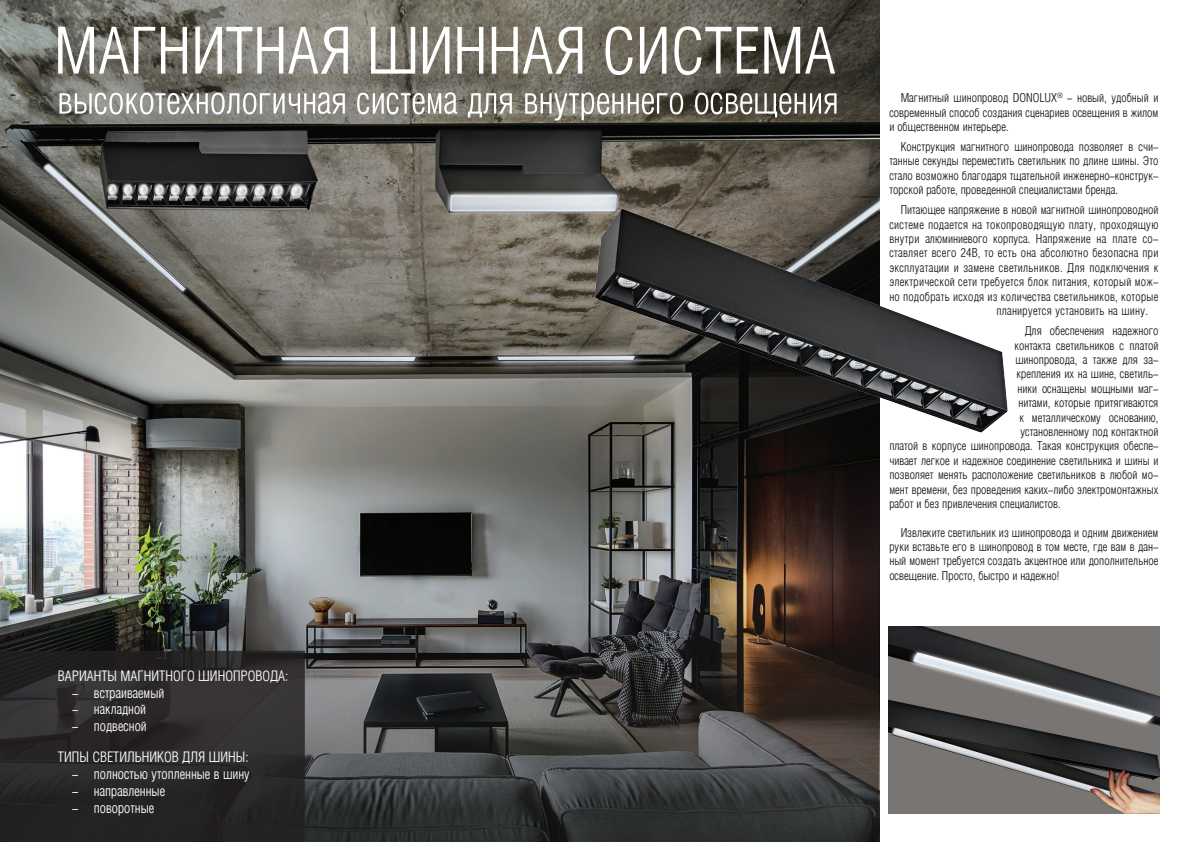
<style>
.page{position:relative;width:1191px;height:842px;background:#fff}
.page>*{position:absolute;margin:0;border:0;box-sizing:border-box;transform-origin:0 0}
.t1{font:300 14px "Helios Cond";color:#fff}
.t2{font:300 12px/14.4px "Helios Cond";color:#231f20;text-align:justify}
.t3{font:300 12px "Helios Cond";letter-spacing:.02em;color:#231f20}
</style>
<div class="page">
<img style="left:0;top:0;width:879px;height:842px">
<img style="left:889px;top:627px;width:270px;height:186px">
<svg style="left:0;top:651px;width:305px;height:191px;background:#2b2829"></svg>
<svg style="left:60px;top:92px;width:776px;height:29px"></svg>
<svg style="left:58px;top:26px;width:777px;height:49px"></svg>
<img style="left:456px;top:181px;width:552px;height:259px">
<p class="t1" style="left:58px;top:669px;width:232px">ВАРИАНТЫ МАГНИТНОГО ШИНОПРОВОДА:</p>
<p class="t1" style="left:72px;top:686px;width:94px">- ВСТРАИВАЕМЫЙ</p>
<p class="t1" style="left:72px;top:702px;width:75px">- НАКЛАДНОЙ</p>
<p class="t1" style="left:72px;top:719px;width:76px">- ПОДВЕСНОЙ</p>
<p class="t1" style="left:58px;top:750px;width:192px">ТИПЫ СВЕТИЛЬНИКОВ ДЛЯ ШИНЫ:</p>
<p class="t1" style="left:72px;top:767px;width:179px">- ПОЛНОСТЬЮ УТОПЛЕННЫЕ В ШИНУ</p>
<p class="t1" style="left:72px;top:784px;width:94px">- НАПРАВЛЕННЫЕ</p>
<p class="t1" style="left:72px;top:800px;width:83px">- ПОВОРОТНЫЕ</p>
<p class="t2" style="left:889px;top:91px;width:271px;text-indent:11px">МАГНИТНЫЙ ШИНОПРОВОД DONOLUX<sup>®</sup> - НОВЫЙ, УДОБНЫЙ И СОВРЕМЕННЫЙ СПОСОБ СОЗДАНИЯ СЦЕНАРИЕВ ОСВЕЩЕНИЯ В ЖИЛОМ И ОБЩЕСТВЕННОМ ИНТЕРЬЕРЕ.</p>
<p class="t2" style="left:889px;top:140px;width:271px;text-indent:11px">КОНСТРУКЦИЯ МАГНИТНОГО ШИНОПРОВОДА ПОЗВОЛЯЕТ В СЧИ-ТАННЫЕ СЕКУНДЫ ПЕРЕМЕСТИТЬ СВЕТИЛЬНИК ПО ДЛИНЕ ШИНЫ. ЭТО СТАЛО ВОЗМОЖНО БЛАГОДАРЯ ТЩАТЕЛЬНОЙ ИНЖЕНЕРНО-КОНСТРУК-ТОРСКОЙ РАБОТЕ, ПРОВЕДЕННОЙ СПЕЦИАЛИСТАМИ БРЕНДА.</p>
<p class="t2" style="left:900px;top:203px;width:259px">ПИТАЮЩЕЕ НАПРЯЖЕНИЕ В НОВОЙ МАГНИТНОЙ ШИНОПРОВОДНОЙ</p>
<p class="t3" style="left:889px;top:218px;width:270px">СИСТЕМЕ ПОДАЕТСЯ НА ТОКОПРОВОДЯЩУЮ ПЛАТУ, ПРОХОДЯЩУЮ</p>
<p class="t3" style="left:889px;top:233px;width:270px">ВНУТРИ АЛЮМИНИЕВОГО КОРПУСА. НАПРЯЖЕНИЕ НА ПЛАТЕ СО-</p>
<p class="t3" style="left:889px;top:247px;width:270px">СТАВЛЯЕТ ВСЕГО 24В, ТО ЕСТЬ ОНА АБСОЛЮТНО БЕЗОПАСНА ПРИ</p>
<p class="t3" style="left:889px;top:262px;width:271px">ЭКСПЛУАТАЦИИ И ЗАМЕНЕ СВЕТИЛЬНИКОВ. ДЛЯ ПОДКЛЮЧЕНИЯ К</p>
<p class="t3" style="left:889px;top:276px;width:270px">ЭЛЕКТРИЧЕСКОЙ СЕТИ ТРЕБУЕТСЯ БЛОК ПИТАНИЯ, КОТОРЫЙ МОЖ-</p>
<p class="t3" style="left:889px;top:290px;width:270px">НО ПОДОБРАТЬ ИСХОДЯ ИЗ КОЛИЧЕСТВА СВЕТИЛЬНИКОВ, КОТОРЫЕ</p>
<p class="t3" style="left:996px;top:305px;width:153px">ПЛАНИРУЕТСЯ УСТАНОВИТЬ НА ШИНУ.</p>
<p class="t2" style="left:1024px;top:324px;width:135px">ДЛЯ ОБЕСПЕЧЕНИЯ НАДЕЖНОГО</p>
<p class="t2" style="left:1014px;top:338px;width:145px">КОНТАКТА СВЕТИЛЬНИКОВ С ПЛАТОЙ</p>
<p class="t2" style="left:1015px;top:353px;width:144px">ШИНОПРОВОДА, А ТАКЖЕ ДЛЯ ЗА-</p>
<p class="t2" style="left:1016px;top:367px;width:143px">КРЕПЛЕНИЯ ИХ НА ШИНЕ, СВЕТИЛЬ-</p>
<p class="t2" style="left:1017px;top:382px;width:142px">НИКИ ОСНАЩЕНЫ МОЩНЫМИ МАГ-</p>
<p class="t2" style="left:1018px;top:396px;width:142px">НИТАМИ, КОТОРЫЕ ПРИТЯГИВАЮТСЯ</p>
<p class="t2" style="left:1019px;top:410px;width:140px">К МЕТАЛЛИЧЕСКОМУ ОСНОВАНИЮ,</p>
<p class="t2" style="left:1020px;top:425px;width:139px">УСТАНОВЛЕННОМУ ПОД КОНТАКТНОЙ</p>
<p class="t2" style="left:889px;top:439px;width:270px">ПЛАТОЙ В КОРПУСЕ ШИНОПРОВОДА. ТАКАЯ КОНСТРУКЦИЯ ОБЕСПЕ-</p>
<p class="t2" style="left:889px;top:454px;width:270px">ЧИВАЕТ ЛЕГКОЕ И НАДЕЖНОЕ СОЕДИНЕНИЕ СВЕТИЛЬНИКА И ШИНЫ И</p>
<p class="t2" style="left:889px;top:468px;width:270px">ПОЗВОЛЯЕТ МЕНЯТЬ РАСПОЛОЖЕНИЕ СВЕТИЛЬНИКОВ В ЛЮБОЙ МО-</p>
<p class="t2" style="left:889px;top:482px;width:271px">МЕНТ ВРЕМЕНИ, БЕЗ ПРОВЕДЕНИЯ КАКИХ-ЛИБО ЭЛЕКТРОМОНТАЖНЫХ</p>
<p class="t2" style="left:889px;top:497px;width:173px">РАБОТ И БЕЗ ПРИВЛЕЧЕНИЯ СПЕЦИАЛИСТОВ.</p>
<p class="t2" style="left:889px;top:525px;width:271px;text-indent:11px">ИЗВЛЕКИТЕ СВЕТИЛЬНИК ИЗ ШИНОПРОВОДА И ОДНИМ ДВИЖЕНИЕМ РУКИ ВСТАВЬТЕ ЕГО В ШИНОПРОВОД В ТОМ МЕСТЕ, ГДЕ ВАМ В ДАН-НЫЙ МОМЕНТ ТРЕБУЕТСЯ СОЗДАТЬ АКЦЕНТНОЕ ИЛИ ДОПОЛНИТЕЛЬНОЕ ОСВЕЩЕНИЕ. ПРОСТО, БЫСТРО И НАДЕЖНО!</p>
</div>
